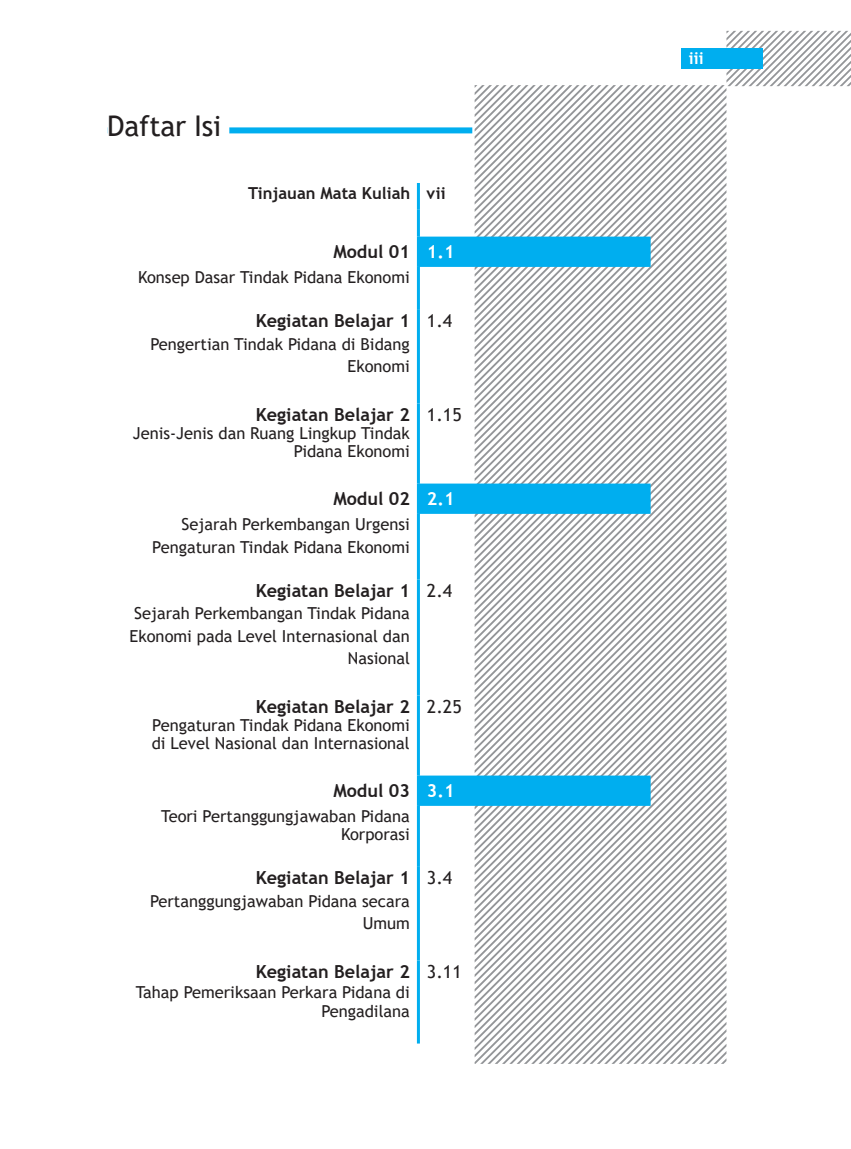
<style>
.page{position:relative;width:851px;height:1149px;background:#fff}
.page>*{position:absolute;margin:0;border:0;box-sizing:border-box;transform-origin:0 0}
.t1{font:28.5px "Trebuchet MS";letter-spacing:-.01em;color:#231f20}
.Daftar_Isi_OK{font:700 18px "Trebuchet MS";color:#231f20}
.t2{font:18px "Trebuchet MS";color:#231f20}
.t3{font:700 18px "Trebuchet MS";color:#fff}
.Daftar_Isi_OK-2{font:16.5px/22.5px "Trebuchet MS";color:#231f20;text-align:right}
.t4{font:700 16.5px "Trebuchet MS";color:#231f20}
.t5{font:700 16.5px "Trebuchet MS";color:#fff}
</style>
<div class="page">
<svg style="left:666px;top:85px;width:58px;height:250px"></svg>
<svg style="left:666px;top:85px;width:51px;height:243px"></svg>
<svg style="left:666px;top:85px;width:44px;height:235px"></svg>
<svg style="left:666px;top:85px;width:36px;height:228px"></svg>
<svg style="left:666px;top:85px;width:29px;height:221px"></svg>
<svg style="left:666px;top:85px;width:22px;height:213px"></svg>
<svg style="left:666px;top:85px;width:14px;height:206px"></svg>
<svg style="left:666px;top:85px;width:7px;height:199px"></svg>
<svg style="left:474px;top:85px;width:192px;height:401px"></svg>
<svg style="left:650px;top:486px;width:76px;height:40px"></svg>
<svg style="left:474px;top:526px;width:252px;height:537px"></svg>
<div style="left:107px;top:127px;width:365px;height:6px;background:#00aeef"></div>
<div style="left:107px;top:112px;width:122px;height:31px;background:#fff"></div>
<svg style="left:726px;top:31px;width:124px;height:55px"></svg>
<div style="left:680px;top:48px;width:82px;height:21px;background:#00aeef"></div>
<svg style="left:420px;top:236px;width:230px;height:569px"></svg>
<hr style="left:417px;top:183px;width:3px;height:27px;background:#00aeef">
<hr style="left:417px;top:210px;width:3px;height:26px;background:#00aeef">
<hr style="left:417px;top:236px;width:3px;height:31px;background:#00aeef">
<hr style="left:417px;top:267px;width:3px;height:43px;background:#00aeef">
<hr style="left:417px;top:310px;width:3px;height:93px;background:#00aeef">
<hr style="left:417px;top:403px;width:3px;height:80px;background:#00aeef">
<hr style="left:417px;top:483px;width:3px;height:30px;background:#00aeef">
<hr style="left:417px;top:513px;width:3px;height:66px;background:#00aeef">
<hr style="left:417px;top:579px;width:3px;height:116px;background:#00aeef">
<hr style="left:417px;top:695px;width:3px;height:80px;background:#00aeef">
<hr style="left:417px;top:775px;width:3px;height:30px;background:#00aeef">
<hr style="left:417px;top:805px;width:3px;height:61px;background:#00aeef">
<hr style="left:417px;top:866px;width:3px;height:94px;background:#00aeef">
<hr style="left:417px;top:960px;width:3px;height:83px;background:#00aeef">
<h1 class="t1" style="left:107px;top:108px;width:115px">Daftar Isi</h1>
<p class="t4" style="left:248px;top:183px;width:163px">Tinjauan Mata Kuliah</p>
<p class="t4" style="left:426px;top:183px;width:21px">vii</p>
<p class="Daftar_Isi_OK" style="left:333px;top:241px;width:78px">Modul 01</p>
<p class="t3" style="left:427px;top:241px;width:29px">1.1</p>
<p class="Daftar_Isi_OK-2" style="left:138px;top:266px;width:273px">Konsep Dasar Tindak Pidana Ekonomi</p>
<p class="Daftar_Isi_OK" style="left:256px;top:309px;width:156px">Kegiatan Belajar 1</p>
<p class="Daftar_Isi_OK-2" style="left:150px;top:332px;width:261px">Pengertian Tindak Pidana di Bidang<br>Ekonomi</p>
<p class="t2" style="left:427px;top:309px;width:27px">1.4</p>
<p class="Daftar_Isi_OK" style="left:256px;top:403px;width:156px">Kegiatan Belajar 2</p>
<p class="Daftar_Isi_OK-2" style="left:133px;top:424px;width:278px;line-height:18px">Jenis-Jenis dan Ruang Lingkup Tindak<br>Pidana Ekonomi</p>
<p class="t2" style="left:427px;top:403px;width:36px">1.15</p>
<p class="Daftar_Isi_OK" style="left:333px;top:487px;width:78px">Modul 02</p>
<p class="t3" style="left:427px;top:487px;width:29px">2.1</p>
<p class="Daftar_Isi_OK-2" style="left:152px;top:513px;width:259px">Sejarah Perkembangan Urgensi<br>Pengaturan Tindak Pidana Ekonomi</p>
<p class="Daftar_Isi_OK" style="left:256px;top:579px;width:156px">Kegiatan Belajar 1</p>
<p class="Daftar_Isi_OK-2" style="left:130px;top:602px;width:282px">Sejarah Perkembangan Tindak Pidana<br>Ekonomi pada Level Internasional dan<br>Nasional</p>
<p class="t2" style="left:427px;top:579px;width:27px">2.4</p>
<p class="Daftar_Isi_OK" style="left:256px;top:695px;width:156px">Kegiatan Belajar 2</p>
<p class="Daftar_Isi_OK-2" style="left:152px;top:715px;width:259px;line-height:18px;text-align:left">Pengaturan Tindak Pidana Ekonomi di Level Nasional dan Internasional</p>
<p class="t2" style="left:427px;top:695px;width:36px">2.25</p>
<p class="Daftar_Isi_OK" style="left:333px;top:779px;width:78px">Modul 03</p>
<p class="t3" style="left:427px;top:779px;width:29px">3.1</p>
<p class="Daftar_Isi_OK-2" style="left:161px;top:807px;width:250px;line-height:18px">Teori Pertanggungjawaban Pidana<br>Korporasi</p>
<p class="Daftar_Isi_OK" style="left:256px;top:866px;width:156px">Kegiatan Belajar 1</p>
<p class="Daftar_Isi_OK-2" style="left:150px;top:889px;width:261px">Pertanggungjawaban Pidana secara<br>Umum</p>
<p class="t2" style="left:427px;top:866px;width:27px">3.4</p>
<p class="Daftar_Isi_OK" style="left:256px;top:960px;width:156px">Kegiatan Belajar 2</p>
<p class="Daftar_Isi_OK-2" style="left:136px;top:981px;width:276px;line-height:19.5px">Tahap Pemeriksaan Perkara Pidana di<br>Pengadilana</p>
<p class="t2" style="left:427px;top:959px;width:36px">3.11</p>
<p class="t5" style="left:688px;top:48px;width:16px">iii</p>
</div>
